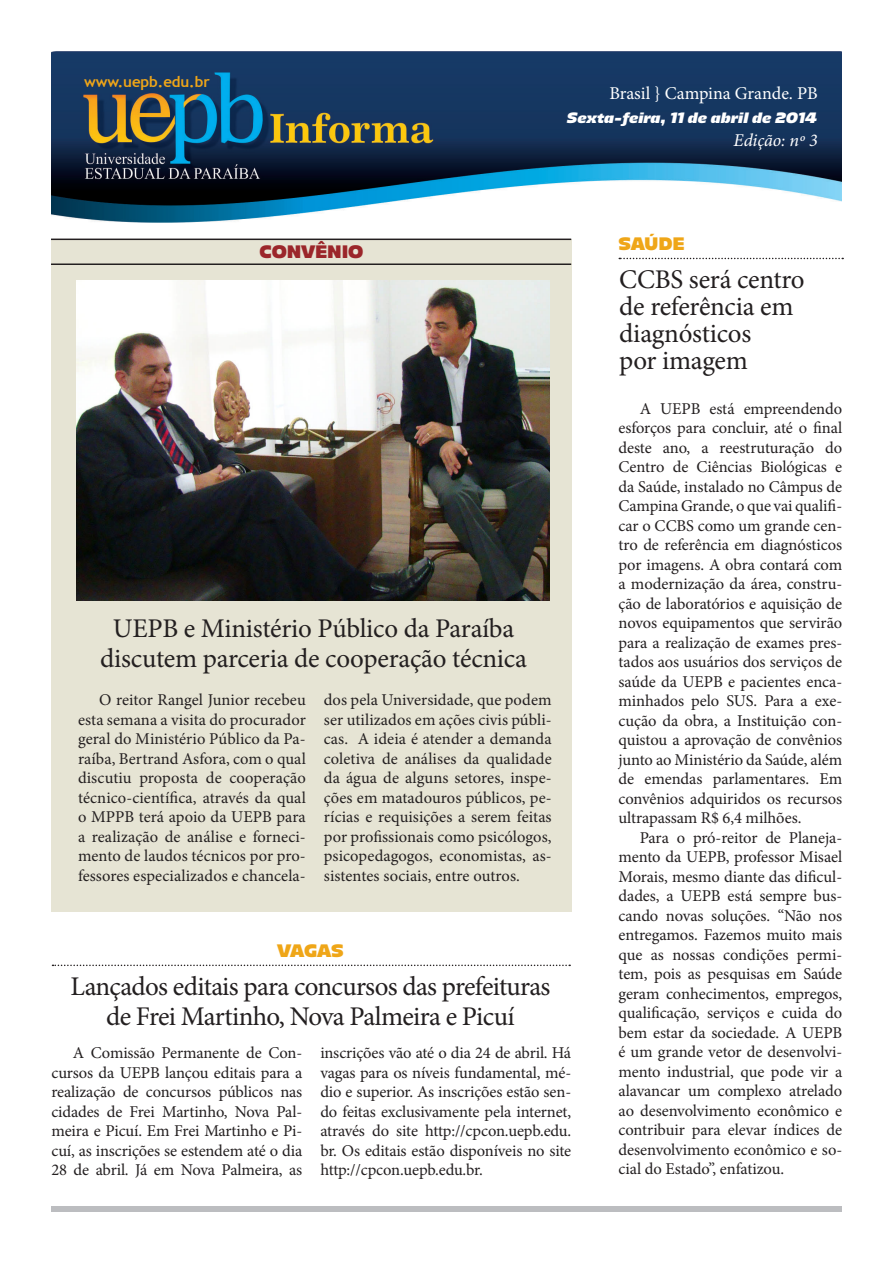
<style>
.page{position:relative;width:893px;height:1263px;background:#fff}
.page>*{position:absolute;margin:0;border:0;box-sizing:border-box;transform-origin:0 0}
.Titulo_coluna{font:27px/27px "Minion Pro";letter-spacing:-.015em;color:#231f20}
.t1{font:18px "Minion Pro";letter-spacing:-.005em;color:#fff}
.Titulo{font:18px "Majoris";letter-spacing:-.01em;color:#efa618}
.t2{font:italic 18px "Minion Pro";letter-spacing:-.005em;color:#fff}
.Titulo-2{font:18px "Majoris";letter-spacing:-.01em;color:#9b262a}
.t3{font:16.5px/19.5px "Minion Pro";letter-spacing:-.005em;color:#231f20;text-align:justify}
.t4{font:italic 15px "Majoris";color:#fff}
.t5{font:700 15px "Trebuchet MS";letter-spacing:-.005em;color:#efa618}
</style>
<div class="page">
<div style="left:51px;top:1206px;width:791px;height:6px;background:#bcbdc0"></div>
<div style="left:51px;top:239px;width:520px;height:673px;background:#e6e4d4"></div>
<img style="left:51px;top:51px;width:791px;height:172px">
<svg style="left:619px;top:258px;width:224px;height:1px"></svg>
<img style="left:76px;top:281px;width:474px;height:319px">
<svg style="left:53px;top:964px;width:517px;height:2px"></svg>
<hr style="left:51px;top:263px;width:520px;height:2px;background:#231f20">
<hr style="left:51px;top:239px;width:520px;height:1px;background:#231f20">
<p class="t5" style="left:84px;top:73px;width:127px">www.uepb.edu.br</p>
<p class="Titulo-2" style="left:259px;top:241px;width:106px">CONVÊNIO</p>
<p class="t1" style="left:609px;top:81px;width:210px">Brasil } Campina Grande. PB</p>
<p class="t4" style="left:567px;top:109px;width:252px">Sexta-feira, 11 de abril de 2014</p>
<p class="t2" style="left:734px;top:128px;width:85px">Edição: nº 3</p>
<p class="Titulo" style="left:618px;top:233px;width:68px">SAÚDE</p>
<p class="Titulo_coluna" style="left:113px;top:615px;width:403px">UEPB e Ministério Público da Paraíba</p>
<p class="Titulo_coluna" style="left:100px;top:645px;width:428px">discutem parceria de cooperação técnica</p>
<p class="t3" style="left:78px;top:690px;width:229px;text-indent:21px">O reitor Rangel Junior recebeu esta semana a visita do procurador geral do Ministério Público da Pa&shy;raíba, Bertrand Asfora, com o qual discutiu proposta de cooperação técnico-científica, através da qual o MPPB terá apoio da UEPB para a realização de análise e forneci&shy;mento de laudos técnicos por pro&shy;fessores especializados e chancela-</p>
<p class="t3" style="left:324px;top:690px;width:229px">dos pela Universidade, que podem ser utilizados em ações civis públi&shy;cas. A ideia é atender a demanda coletiva de análises da qualidade da água de alguns setores, inspe&shy;ções em matadouros públicos, pe&shy;rícias e requisições a serem feitas por profissionais como psicólogos, psicopedagogos, economistas, as&shy;sistentes sociais, entre outros.</p>
<p class="Titulo" style="left:277px;top:939px;width:68px">VAGAS</p>
<p class="Titulo_coluna" style="left:70px;top:973px;width:481px">Lançados editais para concursos das prefeituras</p>
<p class="Titulo_coluna" style="left:106px;top:1003px;width:410px">de Frei Martinho, Nova Palmeira e Picuí</p>
<p class="t3" style="left:51px;top:1043px;width:252px;text-indent:21px">A Comissão Permanente de Con&shy;cursos da UEPB lançou editais para a realização de concursos públicos nas cidades de Frei Martinho, Nova Pal&shy;meira e Picuí. Em Frei Martinho e Pi&shy;cuí, as inscrições se estendem até o dia 28 de abril. Já em Nova Palmeira, as</p>
<p class="t3" style="left:320px;top:1043px;width:252px">inscrições vão até o dia 24 de abril. Há vagas para os níveis fundamental, mé&shy;dio e superior. As inscrições estão sen&shy;do feitas exclusivamente pela internet, através do site http://cpcon.uepb.edu. br. Os editais estão disponíveis no site http://cpcon.uepb.edu.br.</p>
<p class="Titulo_coluna" style="left:619px;top:266px;width:187px">CCBS será centro</p>
<p class="Titulo_coluna" style="left:619px;top:293px;width:176px">de referência em diagnósticos</p>
<p class="Titulo_coluna" style="left:619px;top:347px;width:130px">por imagem</p>
<p class="t3" style="left:618px;top:399px;width:225px;text-indent:21px">A UEPB está empreendendo esforços para concluir, até o final deste ano, a reestruturação do Centro de Ciências Biológicas e da Saúde, instalado no Câmpus de Campina Grande, o que vai qualifi&shy;car o CCBS como um grande cen&shy;tro de referência em diagnósticos por imagens. A obra contará com a modernização da área, constru&shy;ção de laboratórios e aquisição de novos equipamentos que servirão para a realização de exames pres&shy;tados aos usuários dos serviços de saúde da UEPB e pacientes enca&shy;minhados pelo SUS. Para a exe&shy;cução da obra, a Instituição con&shy;quistou a aprovação de convênios junto ao Ministério da Saúde, além de emendas parlamentares. Em convênios adquiridos os recursos ultrapassam R$ 6,4 milhões.</p>
<p class="t3" style="left:618px;top:828px;width:225px;text-indent:21px">Para o pró-reitor de Planeja&shy;mento da UEPB, professor Misael Morais, mesmo diante das dificul&shy;dades, a UEPB está sempre bus&shy;cando novas soluções. “Não nos entregamos. Fazemos muito mais que as nossas condições permi&shy;tem, pois as pesquisas em Saúde geram conhecimentos, empregos, qualificação, serviços e cuida do bem estar da sociedade. A UEPB é um grande vetor de desenvolvi&shy;mento industrial, que pode vir a alavancar um complexo atrelado ao desenvolvimento econômico e contribuir para elevar índices de desenvolvimento econômico e so&shy;cial do Estado”, enfatizou.</p>
</div>
